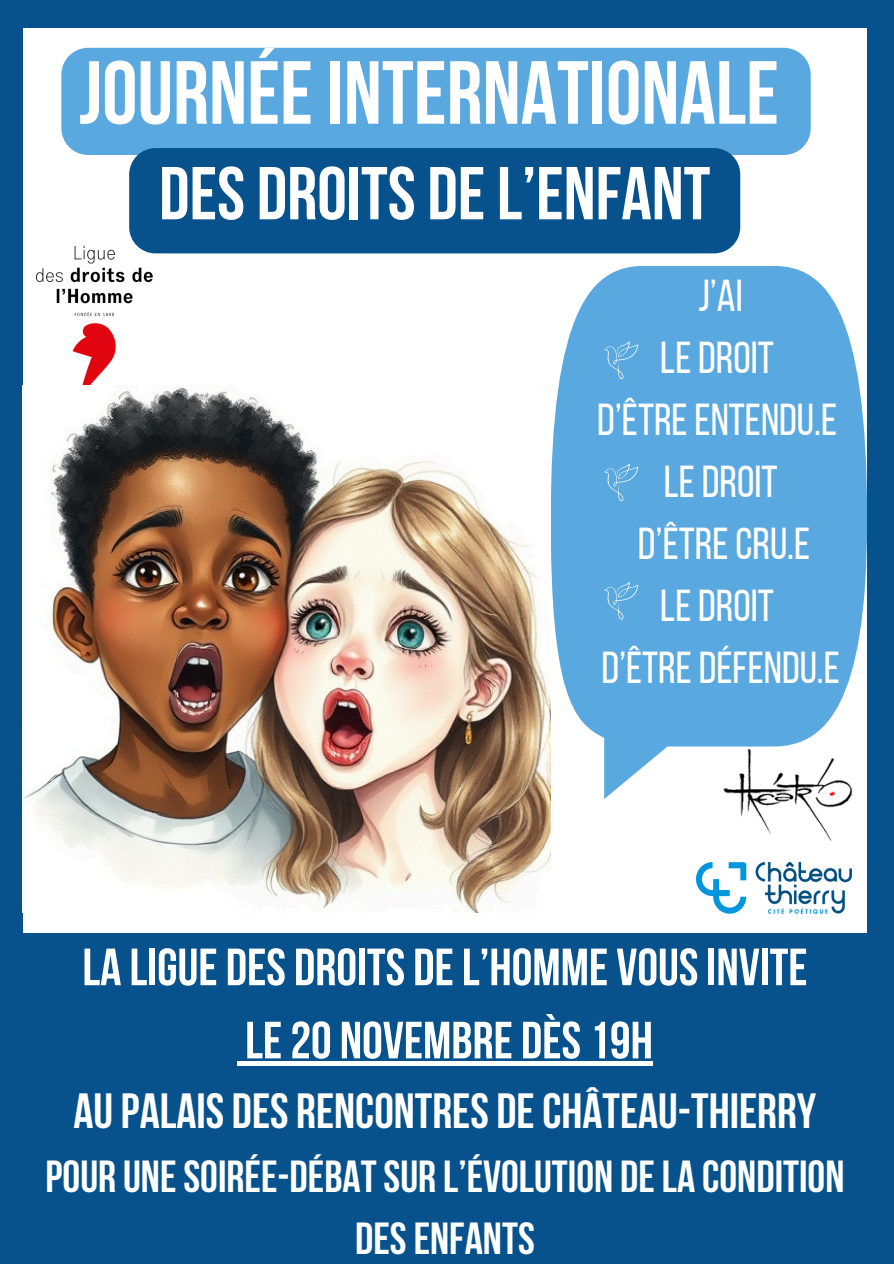
<style>
.page{position:relative;width:894px;height:1264px;background:#fff}
.page>*{position:absolute;margin:0;border:0;box-sizing:border-box;transform-origin:0 0}
.t1{font:700 89.25px "Bebas Neue";color:#fff}
.t2{font:700 74.7px "Bebas Neue";color:#fff}
.t3{font:700 52.2px/73.2px "Bebas Neue";color:#fff;text-align:center}
.t4{font:700 49.2px "Bebas Neue";color:#fff}
.t5{font:700 44.7px/61.8px "Bebas Neue";color:#fff;text-align:center}
.t6{font:44.55px "Bebas Neue";color:#fff}
</style>
<div class="page">
<div style="left:0;top:933px;width:893px;height:330px;background:#07528c"></div>
<img style="left:35px;top:232px;width:154px;height:153px">
<div style="left:0;top:0;width:23px;height:1011px;background:#07528c"></div>
<div style="left:61px;top:48px;width:749px;height:107px;background:#59a8e0;border-radius:27px"></div>
<div style="left:866px;top:0;width:27px;height:1011px;background:#07528c"></div>
<div style="left:17px;top:0;width:876px;height:28px;background:#07528c"></div>
<svg style="left:550px;top:266px;width:316px;height:480px;background:#67afe2"></svg>
<img style="left:723px;top:749px;width:129px;height:92px">
<svg style="left:601px;top:339px;width:37px;height:40px"></svg>
<svg style="left:601px;top:461px;width:37px;height:40px"></svg>
<svg style="left:601px;top:579px;width:37px;height:41px;background:#65aee2"></svg>
<img style="left:696px;top:862px;width:155px;height:51px">
<img style="left:23px;top:388px;width:527px;height:525px">
<div style="left:237px;top:1061px;width:8px;height:5px;background:#fff"></div>
<div style="left:245px;top:1061px;width:407px;height:5px;background:#fff"></div>
<div style="left:129px;top:148px;width:611px;height:105px;background:#07528c;border-radius:26px"></div>
<h2 class="t1" style="left:79px;top:57px;width:701px">JOURNÉE INTERNATIONALE</h2>
<p class="t2" style="left:159px;top:163px;width:552px">DES DROITS DEL’ENFANT</p>
<p class="t6" style="left:698px;top:278px;width:46px">J’AI</p>
<p class="t6" style="left:660px;top:340px;width:115px">LEDROIT</p>
<p class="t6" style="left:597px;top:401px;width:241px">D’ÊTREENTENDU.E</p>
<p class="t6" style="left:663px;top:463px;width:115px">LEDROIT</p>
<p class="t6" style="left:637px;top:525px;width:174px">D’ÊTRECRU.E</p>
<p class="t6" style="left:660px;top:587px;width:115px">LEDROIT</p>
<p class="t6" style="left:601px;top:649px;width:240px">D’ÊTREDÉFENDU.E</p>
<p class="t3" style="left:82px;top:935px;width:726px">LA LIGUE DES DROITS DEL’HOMME VOUSINVITE<br>LE20 NOVEMBRE DÈS19H</p>
<p class="t4" style="left:73px;top:1091px;width:744px">AUPALAIS DES RENCONTRES DECHÂTEAU-THIERRY</p>
<p class="t5" style="left:45px;top:1150px;width:800px">POUR UNESOIRÉE-DÉBATSUR L’ÉVOLUTION DELA CONDITION<br>DESENFANTS</p>
</div>
